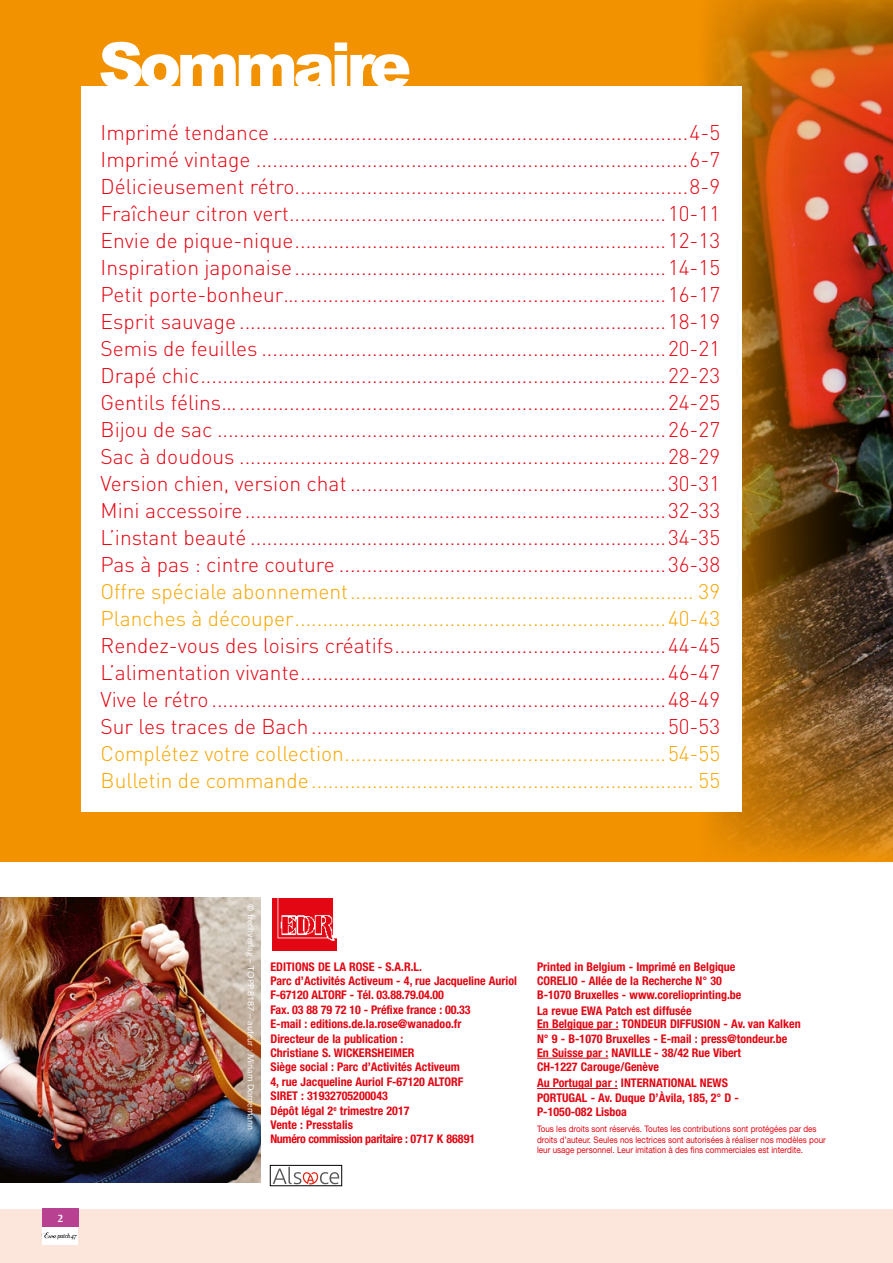
<style>
.page{position:relative;width:893px;height:1263px;background:#fff}
.page>*{position:absolute;margin:0;border:0;box-sizing:border-box;transform-origin:0 0}
.t1{font:900 63px "Arial";letter-spacing:-.075em;color:#fff}
.t2{font:300 21px/27px "DIN";color:#e30613;text-align:justify}
.t3{font:300 21px/27px "DIN";color:#f7a600}
.t4{font:700 condensed 12px/14.4px "Helvetica Neue LT";color:#e30613}
.t5{font:500 12px "Wunderlich";color:#fff}
.t6{font:9px/10.8px "Helvetica Neue LT";color:#e30613;scale:.9 1}
.t7{font:9px "Syntax";color:#fff}
.t8{font:6px "Centennial Italic Os F";letter-spacing:-.065em;color:#000;scale:.9 1}
</style>
<div class="page">
<img style="left:0;top:898px;width:261px;height:284px">
<hr style="left:537px;top:1029px;width:81px;height:1px;background:#e30613">
<hr style="left:537px;top:1058px;width:71px;height:1px;background:#e30613">
<hr style="left:537px;top:1088px;width:81px;height:1px;background:#e30613">
<div style="left:0;top:1209px;width:893px;height:54px;background:#fce5db"></div>
<div style="left:272px;top:898px;width:65px;height:53px;background:#e30613"></div>
<img style="left:277px;top:898px;width:60px;height:43px">
<svg style="left:270px;top:1165px;width:72px;height:21px"></svg>
<img style="left:0;top:0;width:893px;height:862px">
<div style="left:81px;top:86px;width:660px;height:726px;background:#fff"></div>
<div style="left:43px;top:1227px;width:35px;height:18px;background:#fff"></div>
<div style="left:42px;top:1209px;width:36px;height:18px;background:#b94191"></div>
<svg style="left:41px;top:1232px;width:16px;height:6px"></svg>
<h1 class="t1" style="left:98px;top:30px;width:314px">Sommaire</h1>
<p class="t2" style="left:101px;top:119px;width:621px">Imprimé tendance ...........................................................................4-5<br>Imprimé vintage ..............................................................................6-7<br>Délicieusement rétro.......................................................................8-9<br>Fraîcheur citron vert....................................................................10-11<br>Envie de pique-nique...................................................................12-13<br>Inspiration japonaise...................................................................14-15<br>Petit porte-bonheur…..................................................................16-17<br>Esprit sauvage .............................................................................18-19<br>Semis de feuilles .........................................................................20-21<br>Drapé chic....................................................................................22-23<br>Gentils félins….............................................................................24-25<br>Bijou de sac .................................................................................26-27<br>Sac à doudous .............................................................................28-29<br>Version chien, version chat .........................................................30-31<br>Mini accessoire............................................................................32-33<br>L’instant beauté ...........................................................................34-35<br>Pas à pas : cintre couture ...........................................................36-38</p>
<p class="t3" style="left:101px;top:578px;width:621px">Offre spéciale abonnement.............................................................. 39<br>Planches à découper...................................................................40-43</p>
<p class="t2" style="left:101px;top:632px;width:621px">Rendez-vous des loisirs créatifs.................................................44-45<br>L’alimentation vivante..................................................................46-47<br>Vive le rétro ..................................................................................48-49<br>Sur les traces de Bach................................................................50-53</p>
<p class="t3" style="left:101px;top:740px;width:621px">Complétez votre collection..........................................................54-55<br>Bulletin de commande..................................................................... 55</p>
<p class="t5" style="left:57px;top:1211px;width:7px">2</p>
<p class="t8" style="left:57px;top:1232px;width:23px">patch 47</p>
<p class="t7" style="left:256px;top:904px;width:227px;rotate:90deg">© frechverlag – TOPP 8187 – auteur : Miriam Dornemann</p>
<p class="t4" style="left:270px;top:959px;width:248px">EDITIONS DE LA ROSE - S.A.R.L.<br>Parc d’Activités Activeum - 4, rue Jacqueline Auriol F-67120 ALTORF - Tél. 03.88.79.04.00<br>Fax. 03 88 79 72 10 - Préfixe france : 00.33<br>E-mail : editions.de.la.rose@wanadoo.fr<br>Directeur de la publication :<br>Christiane S. WICKERSHEIMER<br>Siège social : Parc d’Activités Activeum<br>4, rue Jacqueline Auriol F-67120 ALTORF<br>SIRET : 31932705200043<br>Dépôt légal 2<sup>e</sup> trimestre 2017<br>Vente : Presstalis<br>Numéro commission paritaire : 0717 K 86891</p>
<p class="t4" style="left:537px;top:959px;width:206px">Printed in Belgium - Imprimé en Belgique<br>CORELIO - Allée de la Recherche N° 30<br>B-1070 Bruxelles - www.corelioprinting.be</p>
<p class="t4" style="left:537px;top:1004px;width:265px;line-height:12.9px">La revue EWA Patch est diffusée<br>En Belgique par : TONDEUR DIFFUSION - Av. van Kalken</p>
<p class="t4" style="left:537px;top:1031px;width:252px">N° 9 - B-1070 Bruxelles - E-mail : press@tondeur.be<br>En Suisse par : NAVILLE - 38/42 Rue Vibert<br>CH-1227 Carouge/Genève</p>
<p class="t4" style="left:537px;top:1076px;width:203px">Au Portugal par : INTERNATIONAL NEWS<br>PORTUGAL - Av. Duque D’Àvila, 185, 2° D -<br>P-1050-082 Lisboa</p>
<p class="t6" style="left:537px;top:1123px;width:322px">Tous les droits sont réservés. Toutes les contributions sont protégées par des droits d’auteur. Seules nos lectrices sont autorisées à réaliser nos modèles pour leur usage personnel. Leur imitation à des fins commerciales est interdite.</p>
</div>
